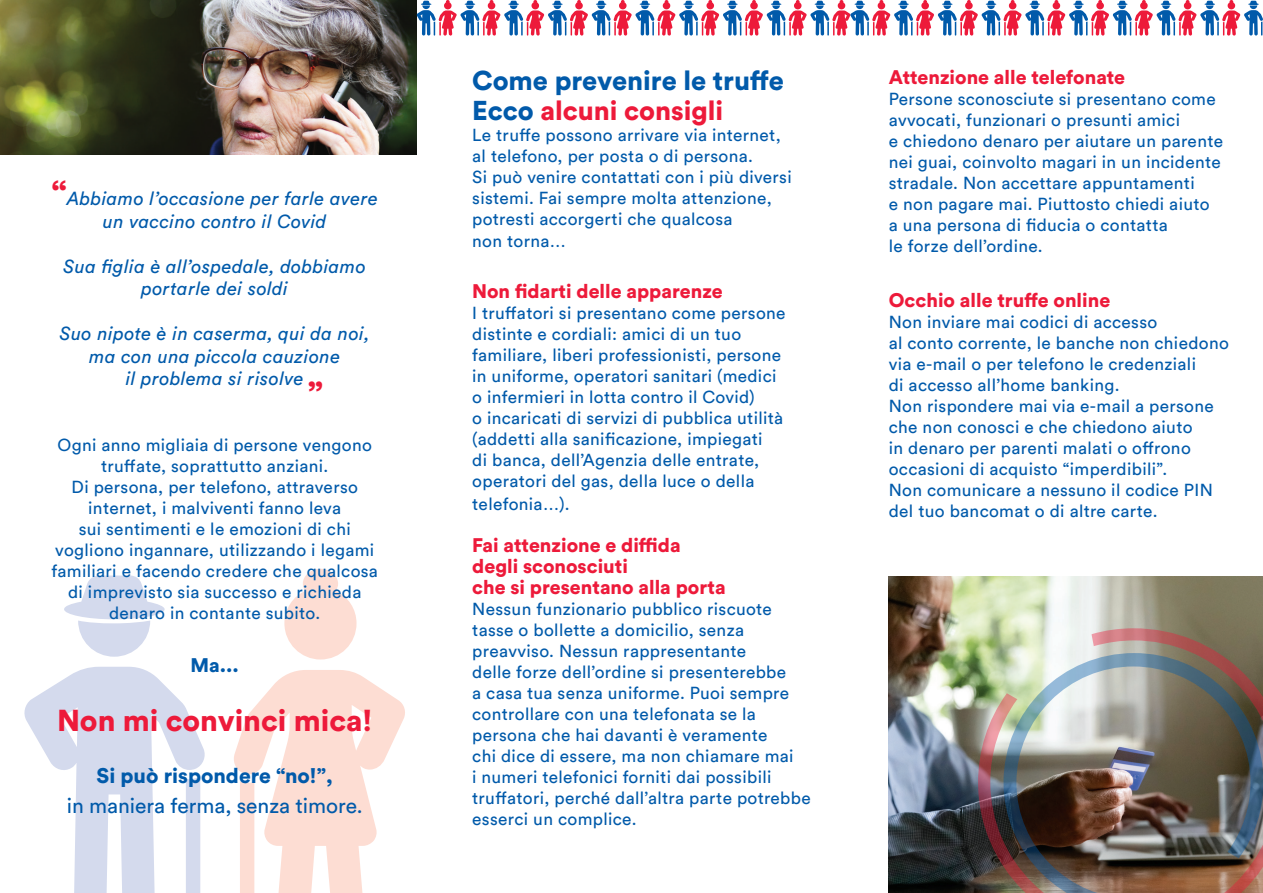
<style>
.page{position:relative;width:1263px;height:893px;background:#fff}
.page>*{position:absolute;margin:0;border:0;box-sizing:border-box;transform-origin:0 0}
.t1{font:900 34.5px "Circular Std";color:#ed1a3a}
.t2{font:900 30px "Circular Std";color:#ed1a3a}
.t3{font:900 27px/30px "Circular Std";color:#015aaa}
.t4{font:21px "Circular Std";color:#015aaa}
.t5{font:900 21px "Circular Std";color:#015aaa}
.t6{font:900 19.5px/21px "Circular Std";color:#ed1a3a}
.t7{font:900 19.5px "Circular Std";color:#015aaa}
.t8{font:italic 18.75px/22.5px "Circular Std";letter-spacing:.02em;color:#015aaa;text-align:center}
.t9{font:17.25px/21px "Circular Std";letter-spacing:.02em;color:#015aaa}
.s1{font-weight:900;font-style:normal;font-size:34.5px;color:#ed1a3a}
.s2{color:#ed1a3a}
</style>
<div class="page">
<svg style="left:234px;top:670px;width:171px;height:223px"></svg>
<svg style="left:284px;top:569px;width:72px;height:90px"></svg>
<svg style="left:24px;top:667px;width:181px;height:226px"></svg>
<svg style="left:64px;top:575px;width:101px;height:82px"></svg>
<img style="left:0;top:0;width:417px;height:155px">
<img style="left:889px;top:577px;width:374px;height:316px">
<img style="left:978px;top:628px;width:285px;height:265px">
<svg style="left:416px;top:0;width:847px;height:36px"></svg>
<p class="t8" style="left:52px;top:187px;width:328px"><span class="s1">“</span>Abbiamo l’occasione per farle avere un vaccino contro il Covid</p>
<p class="t8" style="left:64px;top:255px;width:304px">Sua figlia è all’ospedale, dobbiamo portarle dei soldi</p>
<p class="t8" style="left:60px;top:322px;width:311px">Suo nipote è in caserma, qui da noi, ma con una piccola cauzione<br>il problema si risolve</p>
<h1 class="t1" style="left:308px;top:371px;width:17px">”</h1>
<p class="t9" style="left:52px;top:435px;width:328px;text-align:center">Ogni anno migliaia di persone vengono truffate, soprattutto anziani.<br>Di persona, per telefono, attraverso internet, i malviventi fanno leva<br>sui sentimenti e le emozioni di chi vogliono ingannare, utilizzando i legami familiari e facendo credere che qualcosa di imprevisto sia successo e richieda denaro in contante subito.</p>
<p class="t7" style="left:191px;top:652px;width:50px">Ma...</p>
<h2 class="t2" style="left:57px;top:700px;width:317px">Non mi convinci mica!</h2>
<p class="t5" style="left:97px;top:762px;width:238px">Si può rispondere “no!”,</p>
<p class="t4" style="left:67px;top:793px;width:297px">in maniera ferma, senza timore.</p>
<h3 class="t3" style="left:472px;top:65px;width:313px">Come prevenire le truffe<br>Ecco <span class="s2">alcuni consigli</span></h3>
<p class="t9" style="left:472px;top:124px;width:321px">Le truffe possono arrivare via internet, al telefono, per posta o di persona.<br>Si può venire contattati con i più diversi sistemi. Fai sempre molta attenzione, potresti accorgerti che qualcosa<br>non torna…</p>
<p class="t6" style="left:472px;top:281px;width:252px">Non fidarti delle apparenze</p>
<p class="t9" style="left:472px;top:303px;width:315px">I truffatori si presentano come persone distinte e cordiali: amici di un tuo familiare, liberi professionisti, persone in uniforme, operatori sanitari (medici o infermieri in lotta contro il Covid)<br>o incaricati di servizi di pubblica utilità (addetti alla sanificazione, impiegati<br>di banca, dell’Agenzia delle entrate, operatori del gas, della luce o della telefonia…).</p>
<p class="t6" style="left:472px;top:534px;width:255px">Fai attenzione e diffida degli sconosciuti<br>che si presentano alla porta</p>
<p class="t9" style="left:472px;top:598px;width:340px">Nessun funzionario pubblico riscuote tasse o bollette a domicilio, senza preavviso. Nessun rappresentante<br>delle forze dell’ordine si presenterebbe<br>a casa tua senza uniforme. Puoi sempre controllare con una telefonata se la persona che hai davanti è veramente<br>chi dice di essere, ma non chiamare mai<br>i numeri telefonici forniti dai possibili truffatori, perché dall’altra parte potrebbe esserci un complice.</p>
<p class="t6" style="left:889px;top:66px;width:238px">Attenzione alle telefonate</p>
<p class="t9" style="left:889px;top:88px;width:336px">Persone sconosciute si presentano come avvocati, funzionari o presunti amici<br>e chiedono denaro per aiutare un parente nei guai, coinvolto magari in un incidente stradale. Non accettare appuntamenti<br>e non pagare mai. Piuttosto chiedi aiuto<br>a una persona di fiducia o contatta<br>le forze dell’ordine.</p>
<p class="t6" style="left:889px;top:290px;width:223px">Occhio alle truffe online</p>
<p class="t9" style="left:889px;top:312px;width:342px">Non inviare mai codici di accesso<br>al conto corrente, le banche non chiedono via e-mail o per telefono le credenziali<br>di accesso all’home banking.<br>Non rispondere mai via e-mail a persone che non conosci e che chiedono aiuto<br>in denaro per parenti malati o offrono occasioni di acquisto “imperdibili”.<br>Non comunicare a nessuno il codice PIN del tuo bancomat o di altre carte.</p>
</div>
